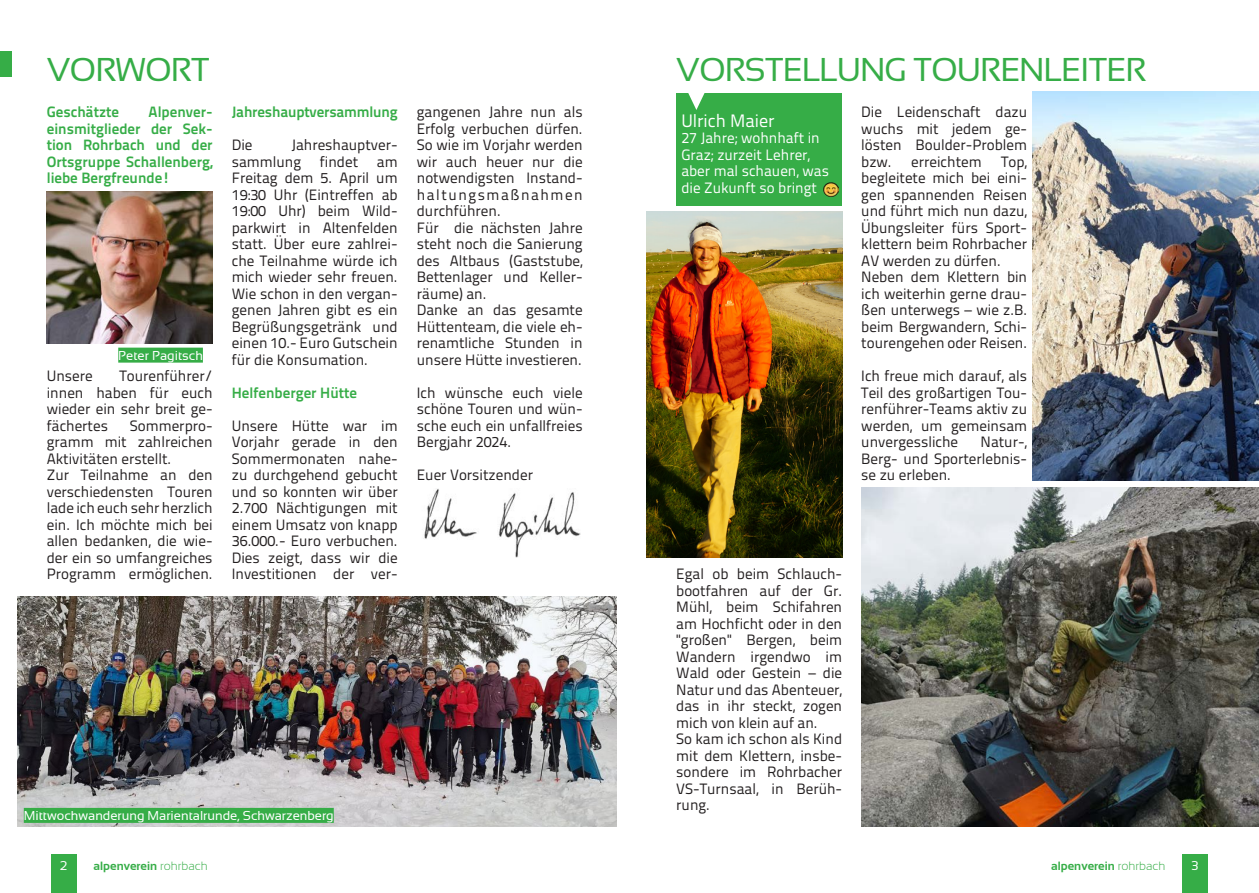
<style>
.page{position:relative;width:1259px;height:893px;background:#fff}
.page>*{position:absolute;margin:0;border:0;box-sizing:border-box;transform-origin:0 0}
.headline_gruen_22pt{font:33px "Sansation";letter-spacing:-.03em;color:#36ad47}
.fliesstext_weiss_10p{font:18px "Titillium Text 22 L";color:#fff}
.fliesstext_10pt{font:15px/16.5px "Titillium Text 22 L";color:#231f20;text-align:justify}
.fliesstext_10pt-2{font:700 15px/16.5px "Titillium Text 22 L";color:#36ad47;text-align:justify}
.fliesstext_weiss_10p-2{font:15px/16.5px "Titillium Text 22 L";color:#fff}
.bildtext{font:12.9px "Sansation";color:#fff}
.t1{font:12.75px "Sansation";color:#fff}
.t2{font:700 12px "Sansation";color:#36ad47}
.s1{font-weight:300}
</style>
<div class="page">
<div style="left:51px;top:855px;width:26px;height:38px;background:#36ad47"></div>
<div style="left:1182px;top:855px;width:26px;height:38px;background:#36ad47"></div>
<div style="left:0;top:51px;width:12px;height:26px;background:#36ad47"></div>
<div style="left:118px;top:348px;width:85px;height:15px;background:#36ad47"></div>
<img style="left:47px;top:191px;width:166px;height:153px">
<img style="left:423px;top:489px;width:157px;height:68px">
<img style="left:17px;top:597px;width:600px;height:229px">
<div style="left:24px;top:808px;width:310px;height:15px;background:#36ad47"></div>
<img style="left:646px;top:211px;width:196px;height:346px">
<div style="left:676px;top:93px;width:166px;height:112px;background:#36ad47"></div>
<svg style="left:688px;top:93px;width:17px;height:17px"></svg>
<img style="left:861px;top:488px;width:398px;height:338px">
<img style="left:1032px;top:91px;width:227px;height:389px">
<img style="left:823px;top:182px;width:15px;height:14px">
<p class="headline_gruen_22pt" style="left:47px;top:51px;width:165px">VORWORT</p>
<p class="fliesstext_10pt-2" style="left:47px;top:103px;width:74px">Geschätzte</p>
<p class="fliesstext_10pt-2" style="left:47px;top:103px;width:167px;text-indent:102px">Alpenver&shy;einsmitglieder der Sek&shy;tion Rohrbach und der Ortsgruppe Schallenberg, liebe Bergfreunde!</p>
<p class="bildtext" style="left:118px;top:348px;width:86px">Peter Pagitsch</p>
<p class="fliesstext_10pt" style="left:47px;top:367px;width:167px;text-indent:73px">Tourenführer/ innen haben für euch wieder ein sehr breit ge&shy;fächertes</p>
<p class="fliesstext_10pt" style="left:47px;top:367px;width:48px">Unsere</p>
<p class="fliesstext_10pt" style="left:47px;top:416px;width:167px;text-indent:83px">Sommerpro&shy;gramm mit zahlreichen Aktivitäten erstellt.</p>
<p class="fliesstext_10pt" style="left:47px;top:466px;width:167px">Zur Teilnahme an den verschiedensten Touren lade ich euch sehr herzlich ein. Ich möchte mich bei allen bedanken, die wie&shy;der ein so umfangreiches Programm ermöglichen.</p>
<p class="fliesstext_10pt-2" style="left:232px;top:103px;width:167px">Jahreshauptversammlung</p>
<p class="fliesstext_10pt" style="left:232px;top:136px;width:22px">Die</p>
<p class="fliesstext_10pt" style="left:232px;top:136px;width:167px;text-indent:60px">Jahreshauptver&shy;sammlung findet am Freitag dem 5. April um 19:30 Uhr (Eintreffen ab 19:00 Uhr) beim Wild&shy;parkwirt in Altenfelden statt. Über eure zahlrei&shy;che Teilnahme würde ich mich wieder sehr freuen.<br>Wie schon in den vergan&shy;genen Jahren gibt es ein Begrüßungsgetränk und einen 10.- Euro Gutschein für die Konsumation.</p>
<p class="fliesstext_10pt-2" style="left:232px;top:383px;width:127px">Helfenberger Hütte</p>
<p class="fliesstext_10pt" style="left:232px;top:416px;width:167px">Unsere Hütte war im Vorjahr gerade in den Sommermonaten nahe&shy;zu durchgehend gebucht und so konnten wir über 2.700 Nächtigungen mit einem Umsatz von knapp 36.000.- Euro verbuchen.<br>Dies zeigt, dass wir die Investitionen der ver-</p>
<p class="fliesstext_10pt" style="left:417px;top:103px;width:167px">gangenen Jahre nun als Erfolg verbuchen dürfen.<br>So wie im Vorjahr werden wir auch heuer nur die notwendigsten Instand&shy;haltungsmaßnahmen durchführen.</p>
<p class="fliesstext_10pt" style="left:417px;top:218px;width:167px">Für die nächsten Jahre steht noch die Sanierung des Altbaus (Gaststube, Bettenlager und Keller&shy;räume) an.</p>
<p class="fliesstext_10pt" style="left:417px;top:301px;width:167px">Danke an das gesamte Hüttenteam, die viele eh&shy;renamtliche Stunden in unsere Hütte investieren.</p>
<p class="fliesstext_10pt" style="left:417px;top:383px;width:167px">Ich wünsche euch viele schöne Touren und wün&shy;sche euch ein unfallfreies Bergjahr 2024.</p>
<p class="fliesstext_10pt" style="left:417px;top:466px;width:118px">Euer Vorsitzender</p>
<p class="bildtext" style="left:24px;top:808px;width:311px">Mittwochwanderung Marientalrunde, Schwarzenberg</p>
<p class="headline_gruen_22pt" style="left:676px;top:51px;width:472px">VORSTELLUNG TOURENLEITER</p>
<p class="fliesstext_weiss_10p" style="left:681px;top:107px;width:95px">Ulrich Maier</p>
<p class="fliesstext_weiss_10p-2" style="left:681px;top:129px;width:149px">27 Jahre; wohnhaft in<br>Graz; zurzeit Lehrer, aber mal schauen, was die Zukunft so bringt</p>
<p class="fliesstext_10pt" style="left:861px;top:103px;width:167px">Die Leidenschaft dazu wuchs mit jedem ge&shy;lösten Boulder-Problem bzw.</p>
<p class="fliesstext_10pt" style="left:911px;top:152px;width:72px">erreichtem</p>
<p class="fliesstext_10pt" style="left:861px;top:152px;width:167px;text-indent:140px">Top, begleitete mich bei eini&shy;gen spannenden Reisen und führt mich nun dazu, Übungsleiter fürs Sport&shy;klettern beim Rohrbacher AV werden zu dürfen.</p>
<p class="fliesstext_10pt" style="left:861px;top:268px;width:167px">Neben dem Klettern bin ich weiterhin gerne drau&shy;ßen unterwegs – wie z.B. beim Bergwandern, Schi&shy;tourengehen oder Reisen.</p>
<p class="fliesstext_10pt" style="left:861px;top:367px;width:167px">Ich freue mich darauf, als Teil des großartigen Tou&shy;renführer-Teams aktiv zu werden, um gemeinsam unvergessliche</p>
<p class="fliesstext_10pt" style="left:861px;top:433px;width:167px;text-indent:119px">Natur-, Berg- und Sporterlebnis&shy;se zu erleben.</p>
<p class="fliesstext_10pt" style="left:676px;top:565px;width:167px">Egal ob beim Schlauch&shy;bootfahren auf der Gr.<br>Mühl, beim Schifahren am Hochficht oder in den "großen" Bergen, beim Wandern irgendwo im Wald oder Gestein – die Natur und das Abenteuer, das in ihr steckt, zogen mich von klein auf an.</p>
<p class="fliesstext_10pt" style="left:676px;top:730px;width:167px">So kam ich schon als Kind mit dem Klettern, insbe&shy;sondere im Rohrbacher VS-Turnsaal, in Berüh&shy;rung.</p>
<p class="t1" style="left:60px;top:859px;width:9px">2</p>
<p class="t2" style="left:94px;top:859px;width:116px">alpenverein <span class="s1">rohrbach</span></p>
<p class="t2" style="left:1051px;top:859px;width:116px">alpenverein <span class="s1">rohrbach</span></p>
<p class="t1" style="left:1191px;top:859px;width:9px">3</p>
</div>
